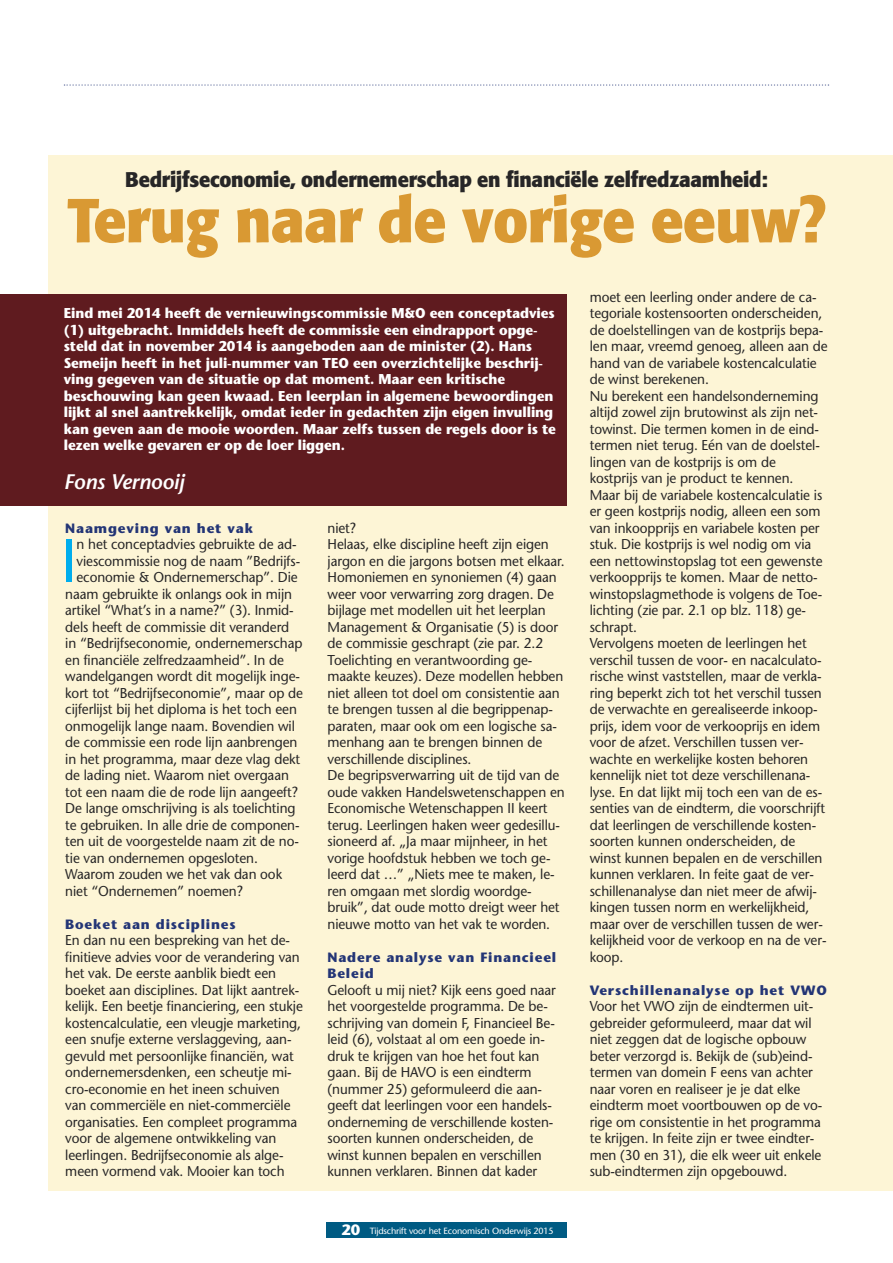
<style>
.page{position:relative;width:893px;height:1263px;background:#fff}
.page>*{position:absolute;margin:0;border:0;box-sizing:border-box;transform-origin:0 0}
.t1{font:700 61.5px "Formata";letter-spacing:-.01em;color:#d99933;scale:.95 1}
.t2{font:61.35px "Stone Sans";color:#00aded;scale:.95 1}
.t3{font:700 21px "Formata";letter-spacing:-.01em;color:#272627;scale:.95 1}
.t4{font:italic 600 21px "Stone Sans";letter-spacing:-.01em;color:#fff}
.t5{font:14.25px/16.5px "Stone Sans";letter-spacing:-.005em;color:#272627;scale:.95 1}
.t6{font:700 14.25px/16.5px "Stone Sans";letter-spacing:-.005em;color:#fff;scale:.95 1}
.t7{font:700 13.5px/16.5px "Stone Sans";letter-spacing:.065em;color:#233576}
.t8{font:9px "Stone Sans";letter-spacing:-.015em;color:#fff}
.s1{font-weight:700;font-size:15px}
</style>
<div class="page">
<div style="left:48px;top:155px;width:845px;height:1036px;background:#fdf5d6"></div>
<div style="left:326px;top:1222px;width:241px;height:16px;background:#005b83"></div>
<svg style="left:64px;top:84px;width:765px;height:2px"></svg>
<div style="left:0;top:295px;width:567px;height:211px;background:#5f1b1f"></div>
<h3 class="t3" style="left:125px;top:170px;width:678px">Bedrijfseconomie, ondernemerschap en financiële zelfredzaamheid:</h3>
<h1 class="t1" style="left:67px;top:194px;width:800px">Terug naar de vorige eeuw?</h1>
<p class="t6" style="left:64px;top:306px;width:520px">Eind mei 2014 heeft de vernieuwingscommissie M&amp;O een conceptadvies (1) uitgebracht. Inmiddels heeft de commissie een eindrapport opge&shy;steld dat in november 2014 is aangeboden aan de minister (2). Hans Semeijn heeft in het juli-nummer van TEO een overzichtelijke beschrij&shy;ving gegeven van de situatie op dat moment. Maar een kritische beschouwing kan geen kwaad. Een leerplan in algemene bewoordingen lijkt al snel aantrekkelijk, omdat ieder in gedachten zijn eigen invulling kan geven aan de mooie woorden. Maar zelfs tussen de regels door is te lezen welke gevaren er op de loer liggen.</p>
<h3 class="t4" style="left:64px;top:474px;width:122px">Fons Vernooij</h3>
<p class="t7" style="left:65px;top:521px;width:189px">Naamgeving van het vak</p>
<h2 class="t2" style="left:61px;top:537px;width:18px">I</h2>
<p class="t5" style="left:77px;top:537px;width:233px">n het conceptadvies gebruikte de ad-</p>
<p class="t5" style="left:77px;top:554px;width:237px">viescommissie nog de naam ”Bedrijfs-</p>
<p class="t5" style="left:77px;top:570px;width:234px">economie &amp; Ondernemerschap”. Die</p>
<p class="t5" style="left:65px;top:587px;width:240px">naam gebruikte ik onlangs ook in mijn</p>
<p class="t5" style="left:65px;top:603px;width:242px">artikel “What’s in a name?” (3). Inmid-</p>
<p class="t5" style="left:65px;top:620px;width:237px">dels heeft de commissie dit veranderd</p>
<p class="t5" style="left:65px;top:636px;width:251px">in “Bedrijfseconomie, ondernemerschap</p>
<p class="t5" style="left:65px;top:653px;width:232px">en financiële zelfredzaamheid”. In de</p>
<p class="t5" style="left:65px;top:669px;width:249px">wandelgangen wordt dit mogelijk inge-</p>
<p class="t5" style="left:65px;top:686px;width:252px">kort tot “Bedrijfseconomie”, maar op de</p>
<p class="t5" style="left:65px;top:702px;width:245px">cijferlijst bij het diploma is het toch een</p>
<p class="t5" style="left:65px;top:719px;width:243px">onmogelijk lange naam. Bovendien wil</p>
<p class="t5" style="left:65px;top:735px;width:246px">de commissie een rode lijn aanbrengen</p>
<p class="t5" style="left:65px;top:752px;width:249px">in het programma, maar deze vlag dekt</p>
<p class="t5" style="left:65px;top:768px;width:237px">de lading niet. Waarom niet overgaan</p>
<p class="t5" style="left:65px;top:785px;width:246px">tot een naam die de rode lijn aangeeft?</p>
<p class="t5" style="left:65px;top:801px;width:244px">De lange omschrijving is als toelichting</p>
<p class="t5" style="left:65px;top:818px;width:248px">te gebruiken. In alle drie de componen-</p>
<p class="t5" style="left:65px;top:834px;width:247px">ten uit de voorgestelde naam zit de no-</p>
<p class="t5" style="left:65px;top:851px;width:204px">tie van ondernemen opgesloten.</p>
<p class="t5" style="left:65px;top:867px;width:230px">Waarom zouden we het vak dan ook</p>
<p class="t5" style="left:65px;top:884px;width:189px">niet “Ondernemen” noemen?</p>
<p class="t7" style="left:65px;top:917px;width:172px">Boeket aan disciplines</p>
<p class="t5" style="left:65px;top:933px;width:252px">En dan nu een bespreking van het de&shy;finitieve advies voor de verandering van het vak. De eerste aanblik biedt een boeket aan disciplines. Dat lijkt aantrek&shy;kelijk. Een beetje financiering, een stukje kostencalculatie, een vleugje marketing, een snufje externe verslaggeving, aan&shy;gevuld met persoonlijke financiën, wat ondernemersdenken, een scheutje mi&shy;cro-economie en het ineen schuiven van commerciële en niet-commerciële organisaties. Een compleet programma voor de algemene ontwikkeling van leerlingen. Bedrijfseconomie als alge&shy;meen vormend vak. Mooier kan toch</p>
<p class="t5" style="left:328px;top:521px;width:251px">niet?<br>Helaas, elke discipline heeft zijn eigen jargon en die jargons botsen met elkaar.<br>Homoniemen en synoniemen (4) gaan weer voor verwarring zorg dragen. De bijlage met modellen uit het leerplan Management &amp; Organisatie (5) is door de commissie geschrapt (zie par. 2.2<br>Toelichting en verantwoording ge&shy;maakte keuzes). Deze modellen hebben niet alleen tot doel om consistentie aan te brengen tussen al die begrippenap&shy;paraten, maar ook om een logische sa&shy;menhang aan te brengen binnen de verschillende disciplines.<br>De begripsverwarring uit de tijd van de oude vakken Handelswetenschappen en Economische Wetenschappen II keert terug. Leerlingen haken weer gedesillu&shy;sioneerd af. „Ja maar mijnheer, in het vorige hoofdstuk hebben we toch ge&shy;leerd dat …” „Niets mee te maken, le&shy;ren omgaan met slordig woordge&shy;bruik”, dat oude motto dreigt weer het nieuwe motto van het vak te worden.</p>
<p class="t7" style="left:327px;top:950px;width:230px">Nadere analyse van Financieel<br>Beleid</p>
<p class="t5" style="left:327px;top:983px;width:242px">Gelooft u mij niet? Kijk eens goed naar het voorgestelde programma. De be&shy;schrijving van domein F, Financieel Be&shy;leid (6), volstaat al om een goede in&shy;druk te krijgen van hoe het fout kan gaan. Bij de HAVO is een eindterm (nummer 25) geformuleerd die aan&shy;geeft dat leerlingen voor een handels&shy;onderneming de verschillende kosten&shy;soorten kunnen onderscheiden, de winst kunnen bepalen en verschillen kunnen verklaren. Binnen dat kader</p>
<p class="t8" style="left:341px;top:1227px;width:214px"><span class="s1">20</span> Tijdschrift voor het Economisch Onderwijs 2015</p>
<p class="t5" style="left:590px;top:290px;width:252px">moet een leerling onder andere de ca&shy;tegoriale kostensoorten onderscheiden, de doelstellingen van de kostprijs bepa&shy;len maar, vreemd genoeg, alleen aan de hand van de variabele kostencalculatie de winst berekenen.<br>Nu berekent een handelsonderneming altijd zowel zijn brutowinst als zijn net&shy;towinst. Die termen komen in de eind&shy;termen niet terug. Eén van de doelstel&shy;lingen van de kostprijs is om de<br>kostprijs van je product te kennen.<br>Maar bij de variabele kostencalculatie is er geen kostprijs nodig, alleen een som van inkoopprijs en variabele kosten per stuk. Die kostprijs is wel nodig om via een nettowinstopslag tot een gewenste verkoopprijs te komen. Maar de netto&shy;winstopslagmethode is volgens de Toe&shy;lichting (zie par. 2.1 op blz. 118) ge&shy;schrapt.<br>Vervolgens moeten de leerlingen het verschil tussen de voor- en nacalculato&shy;rische winst vaststellen, maar de verkla&shy;ring beperkt zich tot het verschil tussen de verwachte en gerealiseerde inkoop&shy;prijs, idem voor de verkooprijs en idem voor de afzet. Verschillen tussen ver&shy;wachte en werkelijke kosten behoren kennelijk niet tot deze verschillenana&shy;lyse. En dat lijkt mij toch een van de es&shy;senties van de eindterm, die voorschrijft dat leerlingen de verschillende kosten&shy;soorten kunnen onderscheiden, de winst kunnen bepalen en de verschillen kunnen verklaren. In feite gaat de ver&shy;schillenanalyse dan niet meer de afwij&shy;kingen tussen norm en werkelijkheid, maar over de verschillen tussen de wer&shy;kelijkheid voor de verkoop en na de ver&shy;koop.</p>
<p class="t7" style="left:590px;top:983px;width:239px">Verschillenanalyse op het VWO</p>
<p class="t5" style="left:590px;top:999px;width:246px">Voor het VWO zijn de eindtermen uit&shy;gebreider geformuleerd, maar dat wil niet zeggen dat de logische opbouw beter verzorgd is. Bekijk de (sub)eind&shy;termen van domein F eens van achter naar voren en realiseer je je dat elke eindterm moet voortbouwen op de vo&shy;rige om consistentie in het programma te krijgen. In feite zijn er twee eindter&shy;men (30 en 31), die elk weer uit enkele sub-eindtermen zijn opgebouwd.</p>
</div>
